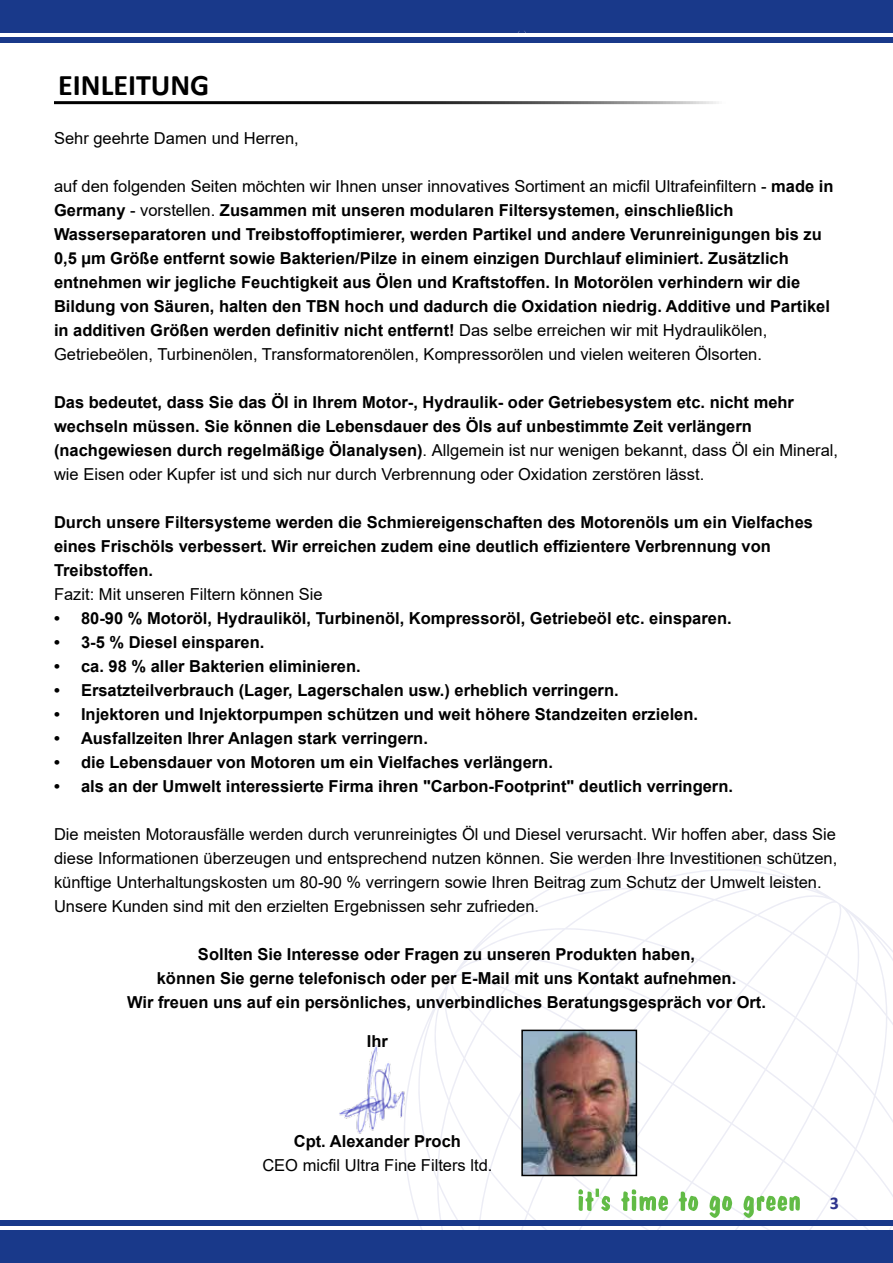
<style>
.page{position:relative;width:893px;height:1263px;background:#fff}
.page>*{position:absolute;margin:0;border:0;box-sizing:border-box;transform-origin:0 0}
.t1{font:700 30px "Calibri";color:#000}
.t2{font:700 18px "Calibri";color:#2d338d}
.t3{font:700 16.5px/24px "Arial";color:#000}
.t4{font:16.5px/24px "Arial";color:#000}
.s1{font-weight:400}
</style>
<div class="page">
<div style="left:0;top:0;width:893px;height:32px;background:#19398a"></div>
<div style="left:0;top:37px;width:893px;height:6px;background:#19398a"></div>
<svg style="left:404px;top:855px;width:489px;height:375px"></svg>
<svg style="left:709px;top:1195px;width:23px;height:23px"></svg>
<svg style="left:679px;top:1191px;width:19px;height:20px"></svg>
<svg style="left:743px;top:1195px;width:57px;height:23px"></svg>
<svg style="left:578px;top:1188px;width:32px;height:23px"></svg>
<svg style="left:621px;top:1189px;width:47px;height:22px"></svg>
<div style="left:0;top:1230px;width:893px;height:33px;background:#19398a"></div>
<div style="left:0;top:1220px;width:893px;height:6px;background:#19398a"></div>
<svg style="left:517px;top:31px;width:10px;height:2px"></svg>
<img style="left:521px;top:1029px;width:117px;height:148px">
<img style="left:339px;top:1037px;width:87px;height:101px">
<hr style="left:54px;top:101px;width:708px;height:3px;background:#000">
<h1 class="t1" style="left:58px;top:64px;width:153px">EINLEITUNG</h1>
<p class="t4" style="left:54px;top:126px;width:246px">Sehr geehrte Damen und Herren,</p>
<p class="t3" style="left:54px;top:174px;width:781px"><span class="s1">auf den folgenden Seiten möchten wir Ihnen unser innovatives Sortiment an micfil Ultrafeinfiltern -</span> made in Germany <span class="s1">- vorstellen.</span> Zusammen mit unseren modularen Filtersystemen, einschließlich Wasserseparatoren und Treibstoffoptimierer, werden Partikel und andere Verunreinigungen bis zu 0,5 µm Größe entfernt sowie Bakterien/Pilze in einem einzigen Durchlauf eliminiert. Zusätzlich entnehmen wir jegliche Feuchtigkeit aus Ölen und Kraftstoffen. In Motorölen verhindern wir die Bildung von Säuren, halten den TBN hoch und dadurch die Oxidation niedrig. Additive und Partikel in additiven Größen werden definitiv nicht entfernt! <span class="s1">Das selbe erreichen wir mit Hydraulikölen, Getriebeölen, Turbinenölen, Transformatorenölen, Kompressorölen und vielen weiteren Ölsorten.</span></p>
<p class="t3" style="left:54px;top:391px;width:786px">Das bedeutet, dass Sie das Öl in Ihrem Motor-, Hydraulik- oder Getriebesystem etc. nicht mehr wechseln müssen. Sie können die Lebensdauer des Öls auf unbestimmte Zeit verlängern (nachgewiesen durch regelmäßige Ölanalysen)<span class="s1">. Allgemein ist nur wenigen bekannt, dass Öl ein Mineral, wie Eisen oder Kupfer ist und sich nur durch Verbrennung oder Oxidation zerstören lässt.</span></p>
<p class="t3" style="left:54px;top:511px;width:760px">Durch unsere Filtersysteme werden die Schmiereigenschaften des Motorenöls um ein Vielfaches eines Frischöls verbessert. Wir erreichen zudem eine deutlich effizientere Verbrennung von<br>Treibstoffen.</p>
<p class="t4" style="left:54px;top:582px;width:270px">Fazit: Mit unseren Filtern können Sie</p>
<p class="t3" style="left:54px;top:607px;width:679px">• 80-90 % Motoröl, Hydrauliköl, Turbinenöl, Kompressoröl, Getriebeöl etc. einsparen.</p>
<p class="t3" style="left:54px;top:631px;width:212px">• 3-5 % Diesel einsparen.</p>
<p class="t3" style="left:54px;top:655px;width:308px">• ca. 98 % aller Bakterien eliminieren.</p>
<p class="t3" style="left:54px;top:679px;width:566px">• Ersatzteilverbrauch (Lager, Lagerschalen usw.) erheblich verringern.</p>
<p class="t3" style="left:54px;top:703px;width:646px">• Injektoren und Injektorpumpen schützen und weit höhere Standzeiten erzielen.</p>
<p class="t3" style="left:54px;top:727px;width:375px">• Ausfallzeiten Ihrer Anlagen stark verringern.</p>
<p class="t3" style="left:54px;top:751px;width:500px">• die Lebensdauer von Motoren um ein Vielfaches verlängern.</p>
<p class="t3" style="left:54px;top:775px;width:680px">• als an der Umwelt interessierte Firma ihren "Carbon-Footprint" deutlich verringern.</p>
<p class="t4" style="left:54px;top:822px;width:785px">Die meisten Motorausfälle werden durch verunreinigtes Öl und Diesel verursacht. Wir hoffen aber, dass Sie diese Informationen überzeugen und entsprechend nutzen können. Sie werden Ihre Investitionen schützen, künftige Unterhaltungskosten um 80-90 % verringern sowie Ihren Beitrag zum Schutz der Umwelt leisten.<br>Unsere Kunden sind mit den erzielten Ergebnissen sehr zufrieden.</p>
<p class="t3" style="left:127px;top:943px;width:640px;text-align:center">Sollten Sie Interesse oder Fragen zu unseren Produkten haben,<br>können Sie gerne telefonisch oder per E-Mail mit uns Kontakt aufnehmen.<br>Wir freuen uns auf ein persönliches, unverbindliches Beratungsgespräch vor Ort.</p>
<p class="t3" style="left:367px;top:1029px;width:23px">Ihr</p>
<p class="t3" style="left:294px;top:1129px;width:169px">Cpt. Alexander Proch</p>
<p class="t4" style="left:262px;top:1153px;width:232px">CEO micfil Ultra Fine Filters ltd.</p>
<p class="t2" style="left:830px;top:1190px;width:11px">3</p>
</div>
